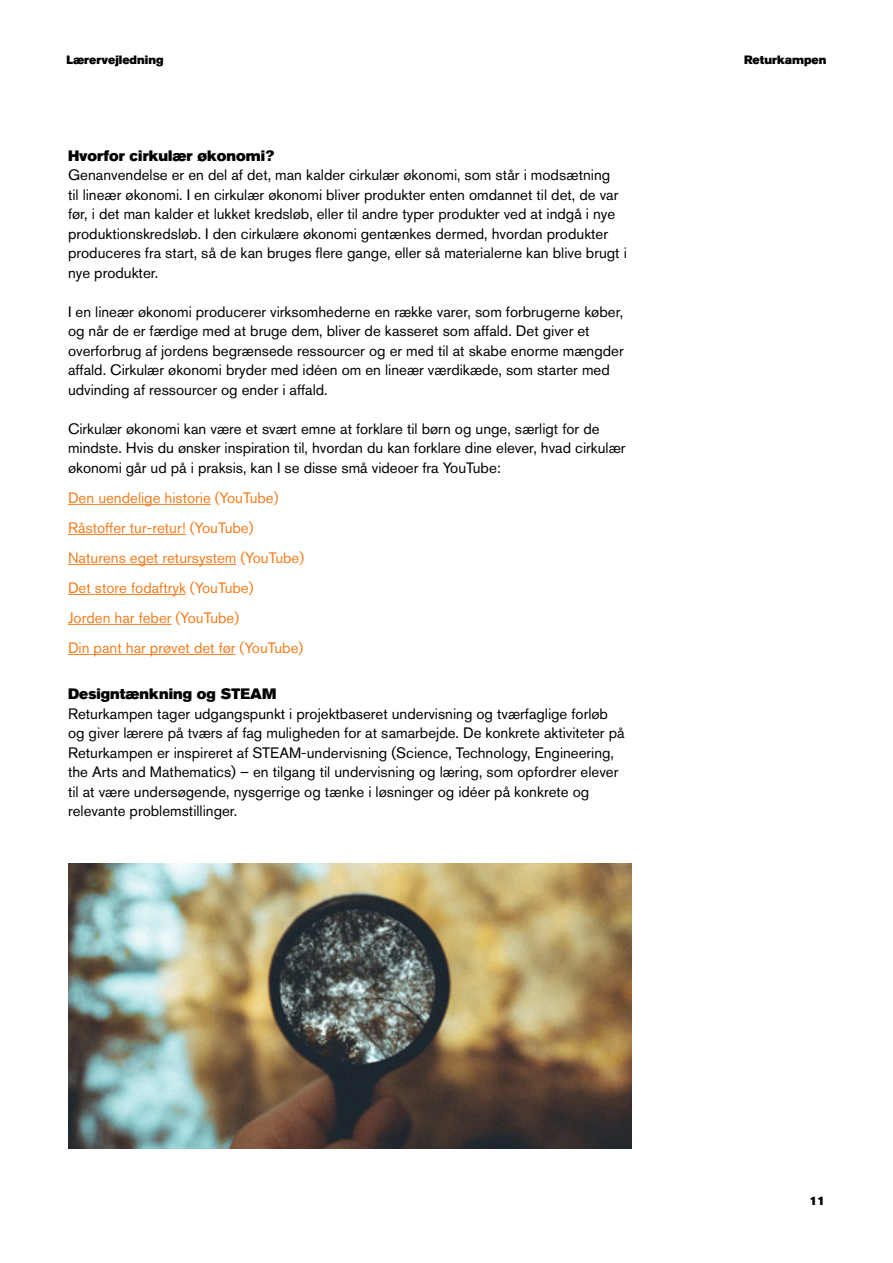
<style>
.page{position:relative;width:893px;height:1263px;background:#fff}
.page>*{position:absolute;margin:0;border:0;box-sizing:border-box;transform-origin:0 0}
.t1{font:15px/19.5px "Akzidenz Grotesk BE";color:#020203}
.t2{font:15px/30px "Akzidenz Grotesk BE";color:#f57e20}
.t3{font:15px "Akzidenz Grotesk BE Super";color:#020203}
.t4{font:12px "Akzidenz Grotesk BE Super";color:#000}
</style>
<div class="page">
<hr style="left:68px;top:504px;width:143px;height:1px;background:#f57e20">
<hr style="left:68px;top:534px;width:118px;height:1px;background:#f57e20">
<hr style="left:68px;top:564px;width:169px;height:1px;background:#f57e20">
<hr style="left:68px;top:594px;width:118px;height:1px;background:#f57e20">
<hr style="left:68px;top:624px;width:103px;height:1px;background:#f57e20">
<hr style="left:68px;top:654px;width:168px;height:1px;background:#f57e20">
<img style="left:68px;top:863px;width:563px;height:285px">
<p class="t4" style="left:66px;top:53px;width:99px">Lærervejledning</p>
<p class="t4" style="left:744px;top:53px;width:84px">Returkampen</p>
<p class="t3" style="left:68px;top:147px;width:208px">Hvorfor cirkulær økonomi?</p>
<p class="t1" style="left:68px;top:165px;width:560px">Genanvendelse er en del af det, man kalder cirkulær økonomi, som står i modsætning<br>til lineær økonomi. I en cirkulær økonomi bliver produkter enten omdannet til det, de var før, i det man kalder et lukket kredsløb, eller til andre typer produkter ved at indgå i nye produktionskredsløb. I den cirkulære økonomi gentænkes dermed, hvordan produkter produceres fra start, så de kan bruges flere gange, eller så materialerne kan blive brugt i nye produkter.</p>
<p class="t1" style="left:68px;top:302px;width:557px">I en lineær økonomi producerer virksomhederne en række varer, som forbrugerne køber, og når de er færdige med at bruge dem, bliver de kasseret som affald. Det giver et overforbrug af jordens begrænsede ressourcer og er med til at skabe enorme mængder affald. Cirkulær økonomi bryder med idéen om en lineær værdikæde, som starter med udvinding af ressourcer og ender i affald.</p>
<p class="t1" style="left:68px;top:419px;width:559px">Cirkulær økonomi kan være et svært emne at forklare til børn og unge, særligt for de mindste. Hvis du ønsker inspiration til, hvordan du kan forklare dine elever, hvad cirkulær økonomi går ud på i praksis, kan I se disse små videoer fra YouTube:</p>
<p class="t2" style="left:68px;top:482px;width:238px">Den uendelige historie (YouTube)<br>Råstoffer tur-retur! (YouTube)<br>Naturens eget retursystem (YouTube)<br>Det store fodaftryk (YouTube)<br>Jorden har feber (YouTube)<br>Din pant har prøvet det før (YouTube)</p>
<p class="t3" style="left:68px;top:685px;width:210px">Designtænkning og STEAM</p>
<p class="t1" style="left:68px;top:704px;width:558px">Returkampen tager udgangspunkt i projektbaseret undervisning og tværfaglige forløb og giver lærere på tværs af fag muligheden for at samarbejde. De konkrete aktiviteter på Returkampen er inspireret af STEAM-undervisning (Science, Technology, Engineering, the Arts and Mathematics) – en tilgang til undervisning og læring, som opfordrer elever til at være undersøgende, nysgerrige og tænke i løsninger og idéer på konkrete og relevante problemstillinger.</p>
<p class="t4" style="left:809px;top:1194px;width:17px">11</p>
</div>
